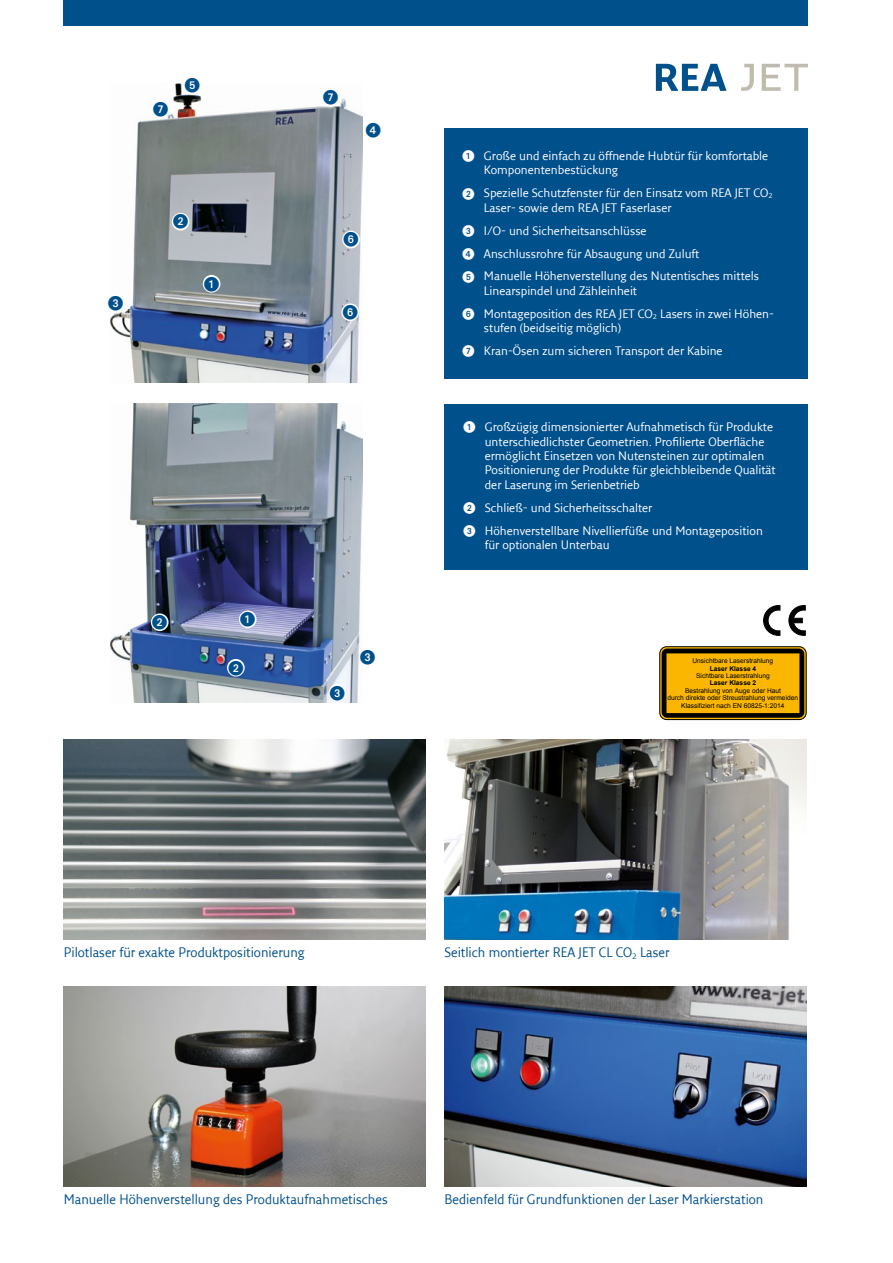
<style>
.page{position:relative;width:893px;height:1263px;background:#fff}
.page>*{position:absolute;margin:0;border:0;box-sizing:border-box;transform-origin:0 0}
.t1{font:15px "European Pi One";color:#00508c}
.t2{font:13.5px "Fresco Sans LF";color:#00508c}
.t3{font:12px/14.4px "Fresco Sans LF";color:#fff}
.t4{font:6.6px/7.4px "Arial";color:#000;text-align:center}
.t5{font:700 6.6px "Arial";color:#000}
.s1{font-family:"European Pi One"}
</style>
<div class="page">
<div style="left:64px;top:0;width:744px;height:26px;background:#00508c"></div>
<svg style="left:656px;top:64px;width:70px;height:27px"></svg>
<svg style="left:741px;top:64px;width:13px;height:27px"></svg>
<svg style="left:762px;top:64px;width:46px;height:27px"></svg>
<img style="left:444px;top:986px;width:362px;height:200px">
<img style="left:64px;top:986px;width:362px;height:200px">
<img style="left:444px;top:740px;width:362px;height:200px">
<div style="left:444px;top:404px;width:364px;height:165px;background:#00508c"></div>
<div style="left:444px;top:128px;width:364px;height:250px;background:#00508c"></div>
<img style="left:111px;top:84px;width:251px;height:299px">
<img style="left:111px;top:404px;width:251px;height:299px">
<svg style="left:201px;top:273px;width:21px;height:21px"></svg>
<svg style="left:170px;top:211px;width:21px;height:21px"></svg>
<svg style="left:111px;top:293px;width:15px;height:20px"></svg>
<svg style="left:182px;top:84px;width:21px;height:12px"></svg>
<svg style="left:341px;top:229px;width:20px;height:21px"></svg>
<svg style="left:340px;top:302px;width:21px;height:21px"></svg>
<svg style="left:320px;top:87px;width:21px;height:21px"></svg>
<svg style="left:150px;top:99px;width:21px;height:21px"></svg>
<svg style="left:237px;top:609px;width:21px;height:21px"></svg>
<svg style="left:226px;top:657px;width:20px;height:21px"></svg>
<svg style="left:357px;top:646px;width:5px;height:21px"></svg>
<svg style="left:327px;top:682px;width:21px;height:21px"></svg>
<svg style="left:149px;top:612px;width:21px;height:21px"></svg>
<img style="left:64px;top:740px;width:362px;height:200px">
<svg style="left:764px;top:605px;width:16px;height:30px"></svg>
<svg style="left:789px;top:605px;width:16px;height:30px"></svg>
<svg style="left:793px;top:618px;width:9px;height:5px"></svg>
<div style="left:660px;top:647px;width:146px;height:73px;border:1px solid #000;border-radius:7px"></div>
<svg style="left:662px;top:648px;width:142px;height:70px;background:#ca9300"></svg>
<p class="t1" style="left:153px;top:101px;width:16px">7</p>
<p class="t1" style="left:185px;top:77px;width:16px">5</p>
<p class="t1" style="left:108px;top:295px;width:16px">3</p>
<p class="t1" style="left:173px;top:213px;width:16px">2</p>
<p class="t1" style="left:204px;top:275px;width:16px">1</p>
<p class="t1" style="left:323px;top:89px;width:16px">7</p>
<p class="t1" style="left:366px;top:122px;width:16px">4</p>
<p class="t1" style="left:344px;top:231px;width:16px">6</p>
<p class="t1" style="left:343px;top:304px;width:16px">6</p>
<p class="t1" style="left:152px;top:614px;width:16px">2</p>
<p class="t1" style="left:240px;top:611px;width:16px">1</p>
<p class="t1" style="left:228px;top:659px;width:16px">2</p>
<p class="t1" style="left:330px;top:684px;width:16px">3</p>
<p class="t1" style="left:360px;top:648px;width:16px">3</p>
<p class="t3" style="left:484px;top:148px;width:286px;text-indent:-21px"><span class="s1">1</span> Große und einfach zu öffnende Hubtür für komfortable<br>Komponentenbestückung</p>
<p class="t3" style="left:484px;top:186px;width:290px;text-indent:-21px"><span class="s1">2</span> Spezielle Schutzfenster für den Einsatz vom REA JET CO<sub>2<br></sub>Laser- sowie dem REA JET Faserlaser</p>
<p class="t3" style="left:463px;top:219px;width:298px;line-height:23px"><span class="s1">3</span> I/O- und Sicherheitsanschlüsse<br><span class="s1">4</span> Anschlussrohre für Absaugung und Zuluft<br><span class="s1">5</span> Manuelle Höhenverstellung des Nutentisches mittels</p>
<p class="t3" style="left:463px;top:279px;width:311px;line-height:23px;text-indent:21px">Linearspindel und Zähleinheit<br><span class="s1">6</span> Montageposition des REA JET CO<sub>2</sub> Lasers in zwei Höhen-</p>
<p class="t3" style="left:463px;top:316px;width:262px;line-height:23px;text-indent:21px">stufen (beidseitig möglich)<br><span class="s1">7</span> Kran-Ösen zum sicheren Transport der Kabine</p>
<p class="t3" style="left:485px;top:419px;width:292px;text-indent:-21px"><span class="s1">1</span> Großzügig dimensionierter Aufnahmetisch für Produkte unterschiedlichster Geometrien. Profilierte Oberfläche ermöglicht Einsetzen von Nutensteinen zur optimalen Positionierung der Produkte für gleichbleibende Qualität der Laserung im Serienbetrieb</p>
<p class="t3" style="left:463px;top:496px;width:301px;line-height:23px"><span class="s1">2</span> Schließ- und Sicherheitsschalter<br><span class="s1">3</span> Höhenverstellbare Nivellierfüße und Montageposition</p>
<p class="t3" style="left:485px;top:537px;width:126px">für optionalen Unterbau</p>
<p class="t4" style="left:692px;top:657px;width:82px">Unsichtbare Laserstrahlung</p>
<p class="t4" style="left:696px;top:672px;width:75px">Sichtbare Laserstrahlung</p>
<p class="t4" style="left:667px;top:687px;width:132px">Bestrahlung von Auge oder Haut<br>durch direkte oder Streustrahlung vermeiden<br>Klassifiziert nach EN 60825-1:2014</p>
<p class="t5" style="left:710px;top:664px;width:48px">Laser Klasse 4</p>
<p class="t5" style="left:710px;top:679px;width:48px">Laser Klasse 2</p>
<p class="t2" style="left:64px;top:944px;width:242px">Pilotlaser für exakte Produktpositionierung</p>
<p class="t2" style="left:444px;top:944px;width:227px">Seitlich montierter REA JET CL CO<sub>2</sub> Laser</p>
<p class="t2" style="left:64px;top:1191px;width:326px">Manuelle Höhenverstellung des Produktaufnahmetisches</p>
<p class="t2" style="left:444px;top:1191px;width:321px">Bedienfeld für Grundfunktionen der Laser Markierstation</p>
</div>
